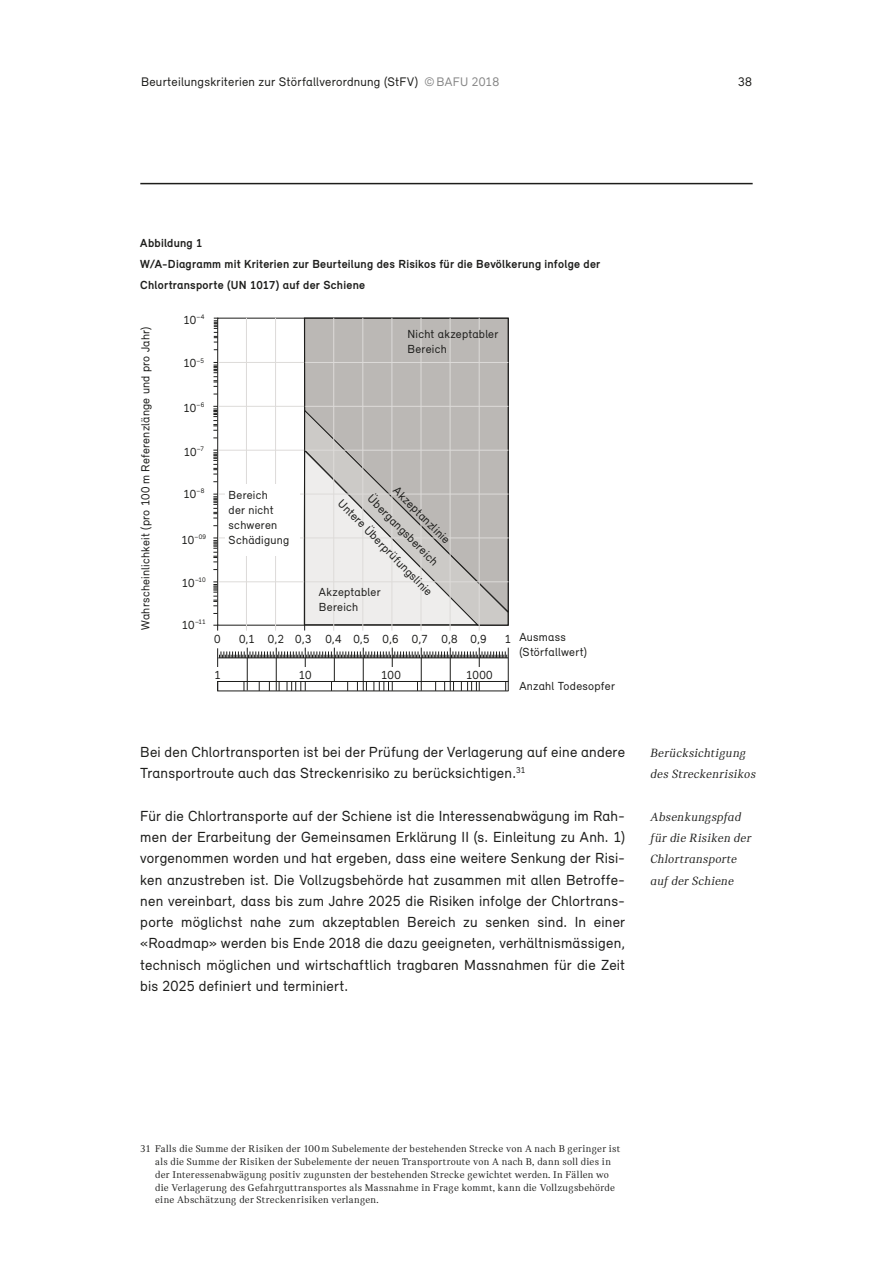
<style>
.page{position:relative;width:893px;height:1263px;background:#fff}
.page>*{position:absolute;margin:0;border:0;box-sizing:border-box;transform-origin:0 0}
.Modul_7_07_Inhalt_P_07_Grundtext{font:15px/21.3px "Relevant";letter-spacing:.015em;color:#1d1d1b}
.Modul_7_07_Inhalt_P_07_Marginalie_Laufte{font:italic 12.75px/21.3px "Catalog";letter-spacing:.025em;color:#1d1d1b}
.t1{font:12.75px "Relevant";letter-spacing:.02em;color:#1d1d1b}
.t2{font:12px/15px "Relevant";letter-spacing:.02em;color:#1d1d1b}
.Modul_Allgemein_08_Legende_P_08_Legende_{font:700 12px/21.3px "Relevant";letter-spacing:.02em;color:#1d1d1b}
.Modul_Allgemein_09_Fusszeile_P_09_Fussze{font:10.5px/12.8px "Catalog";letter-spacing:.025em;color:#1d1d1b}
.t3{font:6.75px "Relevant";color:#1d1d1b}
.s1{color:#878787}
.s2{font-size:12px}
</style>
<div class="page">
<hr style="left:140px;top:183px;width:613px;height:1px;background:#1d1d1b">
<hr style="left:334px;top:648px;width:1px;height:43px;background:#1d1d1b">
<div style="left:217px;top:681px;width:292px;height:10px;background:#fff;border:1px solid #1d1d1b"></div>
<hr style="left:217px;top:648px;width:1px;height:43px;background:#1d1d1b">
<hr style="left:247px;top:648px;width:1px;height:42px;background:#1d1d1b">
<hr style="left:276px;top:648px;width:1px;height:43px;background:#1d1d1b">
<hr style="left:305px;top:648px;width:1px;height:43px;background:#1d1d1b">
<hr style="left:363px;top:648px;width:1px;height:43px;background:#1d1d1b">
<hr style="left:392px;top:648px;width:1px;height:43px;background:#1d1d1b">
<hr style="left:421px;top:648px;width:1px;height:43px;background:#1d1d1b">
<hr style="left:450px;top:648px;width:1px;height:43px;background:#1d1d1b">
<hr style="left:479px;top:648px;width:1px;height:43px;background:#1d1d1b">
<svg style="left:287px;top:681px;width:14px;height:10px"></svg>
<svg style="left:461px;top:681px;width:16px;height:10px"></svg>
<hr style="left:508px;top:648px;width:1px;height:43px;background:#1d1d1b">
<svg style="left:373px;top:681px;width:16px;height:10px"></svg>
<div style="left:304px;top:317px;width:205px;height:91px;background:#bbb8b5"></div>
<svg style="left:303px;top:408px;width:204px;height:216px;background:#cdcac8"></svg>
<div style="left:217px;top:318px;width:292px;height:308px;border:1px solid #1d1d1b"></div>
<hr style="left:246px;top:318px;width:1px;height:313px;background:#dddbd9">
<hr style="left:275px;top:318px;width:1px;height:313px;background:#dddbd9">
<hr style="left:333px;top:318px;width:1px;height:313px;background:#dddbd9">
<hr style="left:362px;top:318px;width:1px;height:313px;background:#dddbd9">
<hr style="left:391px;top:318px;width:1px;height:313px;background:#dddbd9">
<hr style="left:421px;top:318px;width:1px;height:313px;background:#dddbd9">
<hr style="left:450px;top:318px;width:1px;height:313px;background:#dddbd9">
<hr style="left:479px;top:318px;width:1px;height:313px;background:#dddbd9">
<hr style="left:218px;top:362px;width:290px;height:1px;background:#dddbd9">
<hr style="left:218px;top:406px;width:290px;height:1px;background:#dddbd9">
<hr style="left:218px;top:450px;width:290px;height:1px;background:#dddbd9">
<hr style="left:218px;top:494px;width:291px;height:1px;background:#dddbd9">
<hr style="left:218px;top:537px;width:291px;height:1px;background:#dddbd9">
<hr style="left:218px;top:581px;width:290px;height:1px;background:#dddbd9">
<hr style="left:304px;top:318px;width:1px;height:312px;background:#1d1d1b">
<div style="left:225px;top:485px;width:75px;height:71px;background:#fff"></div>
<svg style="left:214px;top:318px;width:4px;height:25px"></svg>
<svg style="left:214px;top:362px;width:4px;height:25px"></svg>
<svg style="left:213px;top:406px;width:5px;height:25px"></svg>
<svg style="left:213px;top:450px;width:5px;height:25px"></svg>
<svg style="left:213px;top:494px;width:5px;height:25px"></svg>
<svg style="left:213px;top:537px;width:5px;height:25px"></svg>
<svg style="left:213px;top:581px;width:5px;height:25px"></svg>
<svg style="left:219px;top:651px;width:288px;height:7px"></svg>
<hr style="left:218px;top:658px;width:290px;height:1px;background:#1d1d1b">
<div style="left:212px;top:668px;width:14px;height:13px;background:#fff"></div>
<div style="left:299px;top:668px;width:14px;height:13px;background:#fff"></div>
<div style="left:385px;top:668px;width:14px;height:13px;background:#fff"></div>
<div style="left:473px;top:668px;width:14px;height:13px;background:#fff"></div>
<p class="t1" style="left:141px;top:74px;width:360px">Beurteilungskriterien zur Störfallverordnung (StFV) <span class="s1">©BAFU 2018</span></p>
<p class="t1" style="left:738px;top:74px;width:15px">38</p>
<p class="Modul_Allgemein_08_Legende_P_08_Legende_" style="left:140px;top:232px;width:64px">Abbildung 1</p>
<p class="Modul_Allgemein_08_Legende_P_08_Legende_" style="left:140px;top:253px;width:461px">W/A-Diagramm mit Kriterien zur Beurteilung des Risikos für die Bevölkerung infolge der<br>Chlortransporte (UN 1017) auf der Schiene</p>
<p class="t2" style="left:138px;top:630px;width:305px;rotate:-90deg">Wahrscheinlichkeit (pro 100 m Referenzlänge und pro Jahr)</p>
<p class="t2" style="left:183px;top:312px;width:22px">10<sup>–4</sup></p>
<p class="t2" style="left:183px;top:355px;width:22px">10<sup>–5</sup></p>
<p class="t2" style="left:183px;top:400px;width:22px">10<sup>–6</sup></p>
<p class="t2" style="left:184px;top:444px;width:22px">10<sup>–7</sup></p>
<p class="t2" style="left:183px;top:486px;width:22px">10<sup>–8</sup></p>
<p class="t3" style="left:181px;top:533px;width:26px"><span class="s2">10</span>–09</p>
<p class="t3" style="left:182px;top:576px;width:25px"><span class="s2">10</span>–10</p>
<p class="t3" style="left:182px;top:618px;width:25px"><span class="s2">10</span>–11</p>
<p class="t2" style="left:407px;top:326px;width:92px">Nicht akzeptabler<br>Bereich</p>
<p class="t2" style="left:229px;top:487px;width:62px">Bereich<br>der nicht schweren<br>Schädigung</p>
<p class="t2" style="left:395px;top:471px;width:96px;line-height:24px;text-align:center;rotate:45deg">Akzeptanzlinie<br>Übergangsbereich</p>
<p class="t2" style="left:346px;top:495px;width:131px;rotate:46deg">Untere Überprüfungslinie</p>
<p class="t2" style="left:319px;top:584px;width:63px">Akzeptabler<br>Bereich</p>
<p class="t2" style="left:214px;top:631px;width:8px">0</p>
<p class="t2" style="left:239px;top:631px;width:249px">0,1 0,2 0,3 0,4 0,5 0,6 0,7 0,8 0,9</p>
<p class="t2" style="left:505px;top:631px;width:8px">1</p>
<p class="t2" style="left:215px;top:667px;width:8px">1</p>
<p class="t2" style="left:299px;top:667px;width:14px">10</p>
<p class="t2" style="left:381px;top:667px;width:21px">100</p>
<p class="t2" style="left:466px;top:667px;width:28px">1000</p>
<p class="t2" style="left:519px;top:629px;width:69px">Ausmass (Störfallwert)</p>
<p class="t2" style="left:519px;top:678px;width:97px">Anzahl Todesopfer</p>
<p class="Modul_7_07_Inhalt_P_07_Grundtext" style="left:140px;top:741px;width:486px">Bei den Chlortransporten ist bei der Prüfung der Verlagerung auf eine andere<br>Transportroute auch das Streckenrisiko zu berücksichtigen.<sup>31</sup></p>
<p class="Modul_7_07_Inhalt_P_07_Grundtext" style="left:140px;top:805px;width:486px;text-align:justify">Für die Chlortransporte auf der Schiene ist die Interessenabwägung im Rah&shy;men der Erarbeitung der Gemeinsamen Erklärung II (s. Einleitung zu Anh. 1) vorgenommen worden und hat ergeben, dass eine weitere Senkung der Risi&shy;ken anzustreben ist. Die Vollzugsbehörde hat zusammen mit allen Betroffe&shy;nen vereinbart, dass bis zum Jahre 2025 die Risiken infolge der Chlortrans&shy;porte möglichst nahe zum akzeptablen Bereich zu senken sind. In einer «Roadmap» werden bis Ende 2018 die dazu geeigneten, verhältnismässigen, technisch möglichen und wirtschaftlich tragbaren Massnahmen für die Zeit bis 2025 definiert und terminiert.</p>
<p class="Modul_7_07_Inhalt_P_07_Marginalie_Laufte" style="left:651px;top:742px;width:107px">Berücksichtigung des Streckenrisikos</p>
<p class="Modul_7_07_Inhalt_P_07_Marginalie_Laufte" style="left:651px;top:806px;width:102px">Absenkungspfad für die Risiken der<br>Chlortransporte auf der Schiene</p>
<p class="Modul_Allgemein_09_Fusszeile_P_09_Fussze" style="left:155px;top:1143px;width:467px;text-indent:-15px">31 Falls die Summe der Risiken der 100m Subelemente der bestehenden Strecke von A nach B geringer ist als die Summe der Risiken der Subelemente der neuen Transportroute von A nach B, dann soll dies in der Interessenabwägung positiv zugunsten der bestehenden Strecke gewichtet werden. In Fällen wo die Verlagerung des Gefahrguttransportes als Massnahme in Frage kommt, kann die Vollzugsbehörde eine Abschätzung der Streckenrisiken verlangen.</p>
</div>
